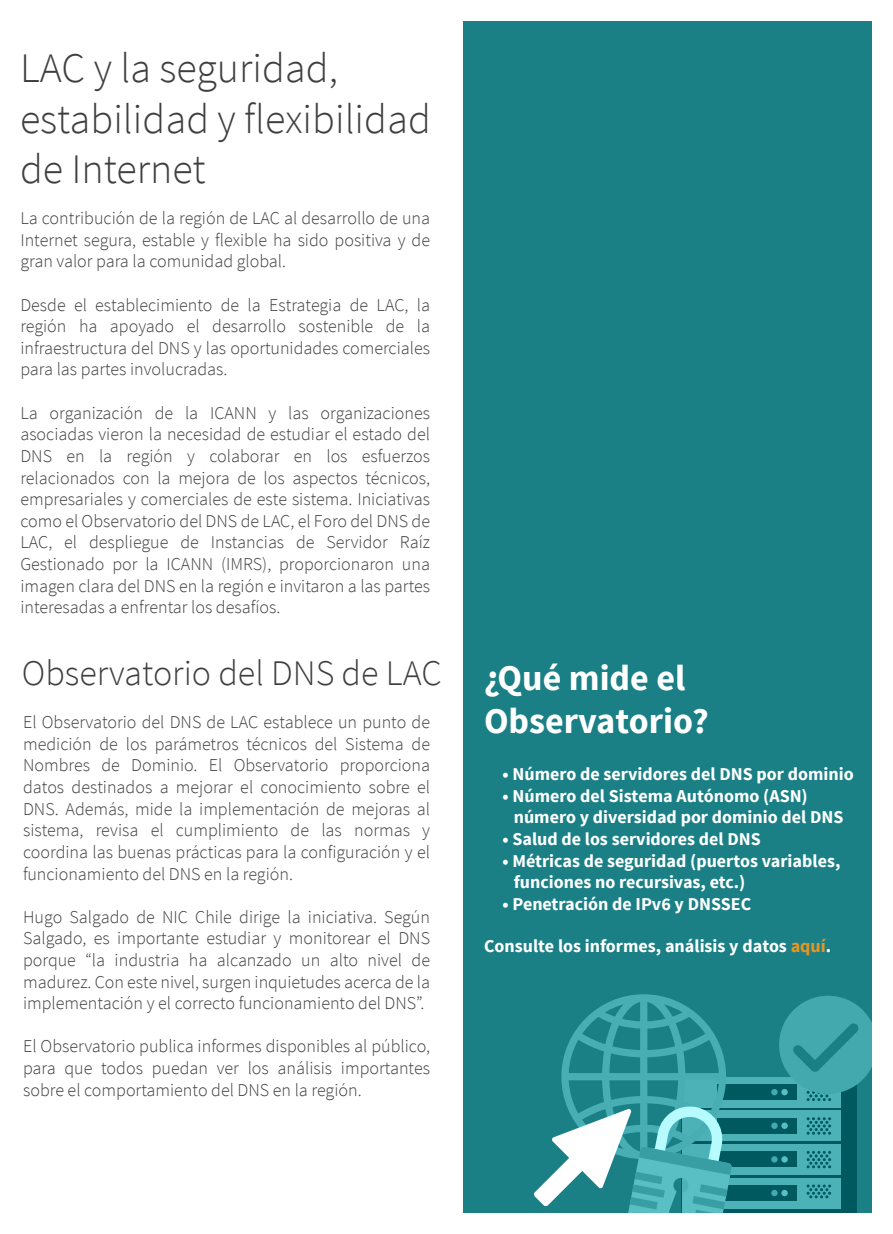
<style>
.page{position:relative;width:893px;height:1234px;background:#fff}
.page>*{position:absolute;margin:0;border:0;box-sizing:border-box;transform-origin:0 0}
.t1{font:300 42px/50.4px "Source Sans Pro";color:#3f3f40}
.t2{font:300 36px/48.2px "Source Sans Pro";color:#3f3f40}
.t3{font:300 18px/21.6px "Source Sans Pro";color:#3f3f40;text-align:justify}
.t4{font:700 18px/21.6px "Source Sans Pro";color:#fff}
.s1{font-weight:700;color:#fff}
.s2{color:#e69623}
</style>
<div class="page">
<div style="left:463px;top:21px;width:409px;height:1191px;background:#1a8086"></div>
<svg style="left:732px;top:1100px;width:125px;height:112px;background:#0c676c"></svg>
<svg style="left:732px;top:1077px;width:108px;height:30px"></svg>
<div style="left:717px;top:1083px;width:79px;height:16px;background:#00595e"></div>
<svg style="left:771px;top:1088px;width:7px;height:7px"></svg>
<div style="left:682px;top:1177px;width:158px;height:31px;background:#4cb2b8"></div>
<div style="left:717px;top:1184px;width:79px;height:16px;background:#00595e"></div>
<svg style="left:781px;top:1189px;width:7px;height:6px"></svg>
<svg style="left:771px;top:1189px;width:7px;height:6px"></svg>
<svg style="left:807px;top:1184px;width:24px;height:13px"></svg>
<svg style="left:732px;top:1143px;width:108px;height:31px;background:#43a8ae"></svg>
<div style="left:717px;top:1150px;width:79px;height:16px;background:#00595e"></div>
<svg style="left:781px;top:1155px;width:7px;height:7px"></svg>
<svg style="left:771px;top:1155px;width:7px;height:7px"></svg>
<svg style="left:807px;top:1150px;width:24px;height:17px"></svg>
<div style="left:732px;top:1110px;width:108px;height:30px;background:#4cb2b8"></div>
<div style="left:717px;top:1117px;width:79px;height:16px;background:#00595e"></div>
<svg style="left:781px;top:1122px;width:7px;height:6px"></svg>
<svg style="left:771px;top:1122px;width:7px;height:6px"></svg>
<svg style="left:807px;top:1116px;width:24px;height:18px"></svg>
<svg style="left:534px;top:994px;width:198px;height:218px"></svg>
<svg style="left:779px;top:996px;width:93px;height:104px"></svg>
<h1 class="t1" style="left:20px;top:43px;width:412px">LAC y la seguridad, estabilidad y flexibilidad de Internet</h1>
<p class="t3" style="left:20px;top:207px;width:411px">La contribución de la región de LAC al desarrollo de una Internet segura, estable y flexible ha sido positiva y de gran valor para la comunidad global.</p>
<p class="t3" style="left:20px;top:294px;width:411px">Desde el establecimiento de la Estrategia de LAC, la región ha apoyado el desarrollo sostenible de la infraestructura del DNS y las oportunidades comerciales para las partes involucradas.</p>
<p class="t3" style="left:20px;top:402px;width:411px">La organización de la ICANN y las organizaciones asociadas vieron la necesidad de estudiar el estado del DNS en la región y colaborar en los esfuerzos relacionados con la mejora de los aspectos técnicos, empresariales y comerciales de este sistema. Iniciativas como el Observatorio del DNS de LAC, el Foro del DNS de LAC, el despliegue de Instancias de Servidor Raíz Gestionado por la ICANN (IMRS), proporcionaron una imagen clara del DNS en la región e invitaron a las partes interesadas a enfrentar los desafíos.</p>
<h2 class="t2" style="left:484px;top:649px;width:226px;text-indent:-462px">Observatorio del DNS de LAC <span class="s1">¿Qué mide el<br>Observatorio?</span></h2>
<p class="t3" style="left:23px;top:711px;width:408px">El Observatorio del DNS de LAC establece un punto de medición de los parámetros técnicos del Sistema de Nombres de Dominio. El Observatorio proporciona datos destinados a mejorar el conocimiento sobre el DNS. Además, mide la implementación de mejoras al sistema, revisa el cumplimiento de las normas y coordina las buenas prácticas para la configuración y el funcionamiento del DNS en la región.</p>
<p class="t3" style="left:23px;top:905px;width:408px">Hugo Salgado de NIC Chile dirige la iniciativa. Según Salgado, es importante estudiar y monitorear el DNS porque “la industria ha alcanzado un alto nivel de madurez. Con este nivel, surgen inquietudes acerca de la implementación y el correcto funcionamiento del DNS”.</p>
<p class="t3" style="left:23px;top:1035px;width:408px">El Observatorio publica informes disponibles al público, para que todos puedan ver los análisis importantes sobre el comportamiento del DNS en la región.</p>
<p class="t4" style="left:502px;top:763px;width:353px">• Número de servidores del DNS por dominio</p>
<p class="t4" style="left:514px;top:785px;width:331px;text-indent:-11px">• Número del Sistema Autónomo (ASN) número y diversidad por dominio del DNS</p>
<p class="t4" style="left:502px;top:828px;width:260px">• Salud de los servidores del DNS</p>
<p class="t4" style="left:514px;top:850px;width:328px;text-indent:-11px">• Métricas de seguridad (puertos variables, funciones no recursivas, etc.)</p>
<p class="t4" style="left:502px;top:893px;width:250px">• Penetración de IPv6 y DNSSEC</p>
<p class="t4" style="left:484px;top:935px;width:349px">Consulte los informes, análisis y datos <span class="s2">aquí</span>.</p>
</div>
